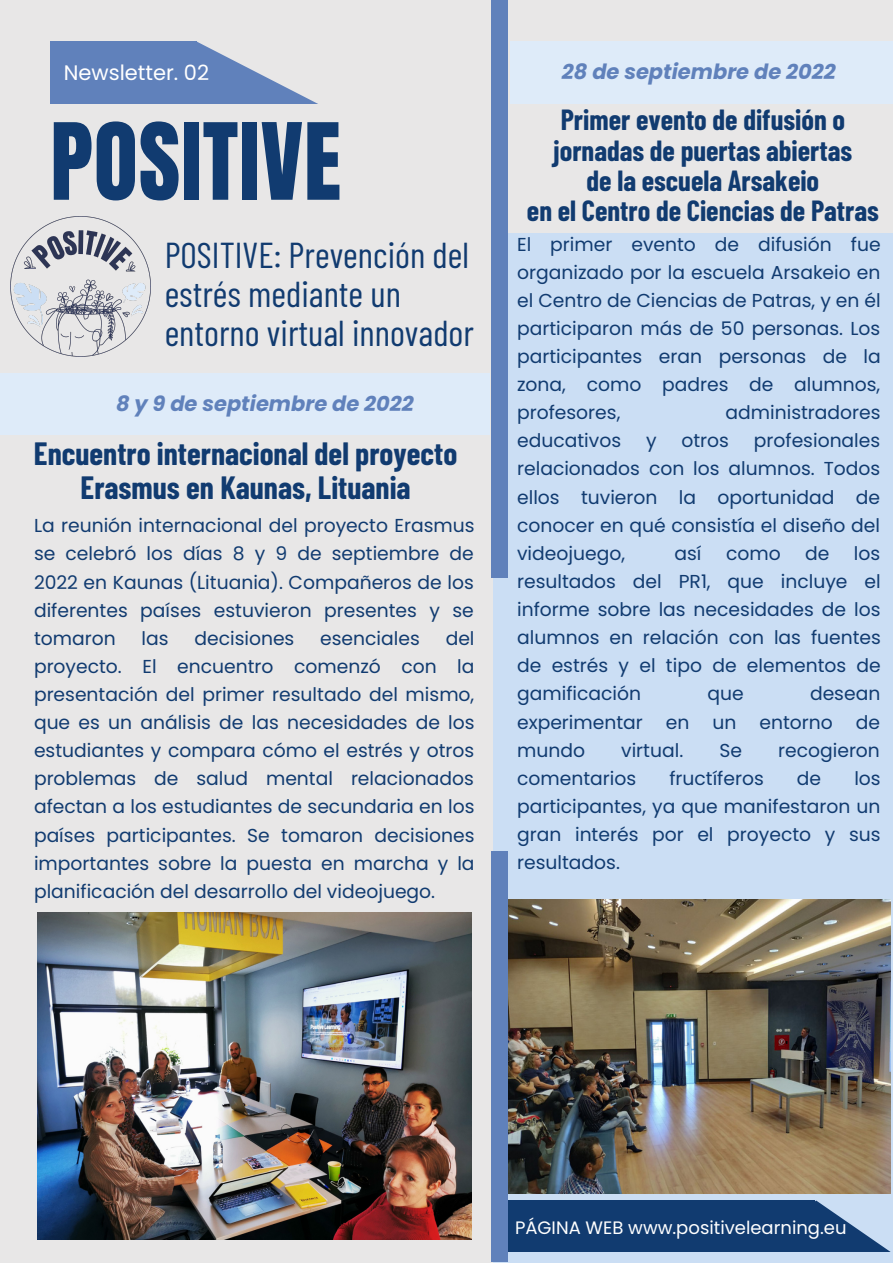
<style>
.page{position:relative;width:893px;height:1264px;background:#fff}
.page>*{position:absolute;margin:0;border:0;box-sizing:border-box;transform-origin:0 0}
.t1{font:90.3px "Anton";letter-spacing:.01em;color:#113b70}
.t2{font:36px/39.3px "Barlow Condensed";color:#113b70}
.t3{font:700 31.5px/33.8px "Barlow Condensed";color:#113b70;text-align:center}
.t4{font:700 28.5px/30.3px "Barlow Condensed";color:#113b70;text-align:center}
.t5{font:italic 700 21px "Poppins";color:#6081bb}
.t6{font:21px "Poppins";color:#fff}
.t7{font:18.75px/28px "Poppins";color:#113b70;text-align:justify}
.t8{font:18px "Poppins";color:#fff}
</style>
<div class="page">
<div style="left:0;top:0;width:892px;height:1262px;background:#e8e7e7"></div>
<div style="left:0;top:373px;width:489px;height:61px;background:#deebf9"></div>
<div style="left:50px;top:42px;width:147px;height:62px;background:#6081bb"></div>
<div style="left:493px;top:233px;width:399px;height:1029px;background:#cbdef4"></div>
<div style="left:491px;top:0;width:16px;height:577px;background:#6081bb"></div>
<svg style="left:197px;top:42px;width:121px;height:62px"></svg>
<svg style="left:815px;top:1200px;width:74px;height:51px"></svg>
<div style="left:507px;top:1200px;width:308px;height:51px;background:#113b70"></div>
<img style="left:10px;top:216px;width:141px;height:141px">
<img style="left:37px;top:912px;width:434px;height:326px">
<div style="left:509px;top:42px;width:383px;height:62px;background:#deebf9"></div>
<img style="left:507px;top:899px;width:383px;height:294px">
<div style="left:491px;top:851px;width:16px;height:410px;background:#6081bb"></div>
<p class="t6" style="left:64px;top:57px;width:147px">Newsletter. 02</p>
<h1 class="t1" style="left:50px;top:97px;width:292px">POSITIVE</h1>
<h2 class="t2" style="left:165px;top:233px;width:311px">POSITIVE: Prevención del estrés mediante un entorno virtual innovador</h2>
<p class="t5" style="left:116px;top:388px;width:299px">8 y 9 de septiembre de 2022</p>
<h3 class="t3" style="left:34px;top:435px;width:425px">Encuentro internacional del proyecto<br>Erasmus en Kaunas, Lituania</h3>
<p class="t7" style="left:34px;top:511px;width:442px">La reunión internacional del proyecto Erasmus se celebró los días 8 y 9 de septiembre de 2022 en Kaunas (Lituania). Compañeros de los diferentes países estuvieron presentes y se tomaron</p>
<p class="t7" style="left:141px;top:624px;width:29px">las</p>
<p class="t7" style="left:194px;top:624px;width:101px">decisiones</p>
<p class="t7" style="left:320px;top:624px;width:101px">esenciales</p>
<p class="t7" style="left:34px;top:624px;width:442px;text-indent:411px">del proyecto. El encuentro comenzó con la presentación del primer resultado del mismo, que es un análisis de las necesidades de los estudiantes y compara cómo el estrés y otros problemas de salud mental relacionados afectan a los estudiantes de secundaria en los países participantes. Se tomaron decisiones importantes sobre la puesta en marcha y la planificación del desarrollo del videojuego.</p>
<p class="t5" style="left:562px;top:57px;width:275px">28 de septiembre de 2022</p>
<h3 class="t4" style="left:527px;top:104px;width:353px">Primer evento de difusión o jornadas de puertas abiertas<br>de la escuela Arsakeio<br>en el Centro de Ciencias de Patras</h3>
<p class="t7" style="left:517px;top:230px;width:365px">El primer evento de difusión fue organizado por la escuela Arsakeio en el Centro de Ciencias de Patras, y en él participaron más de 50 personas. Los participantes eran personas de la zona, como padres de alumnos, profesores,</p>
<p class="t7" style="left:725px;top:398px;width:157px">administradores</p>
<p class="t7" style="left:517px;top:427px;width:365px;text-indent:237px">profesionales relacionados con los alumnos. Todos ellos tuvieron la oportunidad de conocer en qué consistía el diseño del videojuego,</p>
<p class="t7" style="left:517px;top:427px;width:105px">educativos</p>
<p class="t7" style="left:646px;top:427px;width:12px">y</p>
<p class="t7" style="left:681px;top:427px;width:49px">otros</p>
<p class="t7" style="left:674px;top:539px;width:29px">así</p>
<p class="t7" style="left:726px;top:539px;width:56px">como</p>
<p class="t7" style="left:805px;top:539px;width:26px">de</p>
<p class="t7" style="left:517px;top:539px;width:365px;text-indent:337px">los resultados del PR1, que incluye el informe sobre las necesidades de los alumnos en relación con las fuentes de estrés y el tipo de elementos de gamificación</p>
<p class="t7" style="left:517px;top:679px;width:364px;text-indent:293px">desean experimentar en un entorno de mundo</p>
<p class="t7" style="left:707px;top:679px;width:38px">que</p>
<p class="t7" style="left:621px;top:736px;width:64px">virtual.</p>
<p class="t7" style="left:719px;top:736px;width:24px">Se</p>
<p class="t7" style="left:778px;top:736px;width:103px">recogieron</p>
<p class="t7" style="left:517px;top:764px;width:121px">comentarios</p>
<p class="t7" style="left:669px;top:764px;width:96px">fructíferos</p>
<p class="t7" style="left:796px;top:764px;width:26px">de</p>
<p class="t7" style="left:517px;top:764px;width:365px;text-indent:337px">los participantes, ya que manifestaron un gran interés por el proyecto y sus resultados.</p>
<p class="t8" style="left:515px;top:1215px;width:333px">PÁGINA WEB www.positivelearning.eu</p>
</div>
